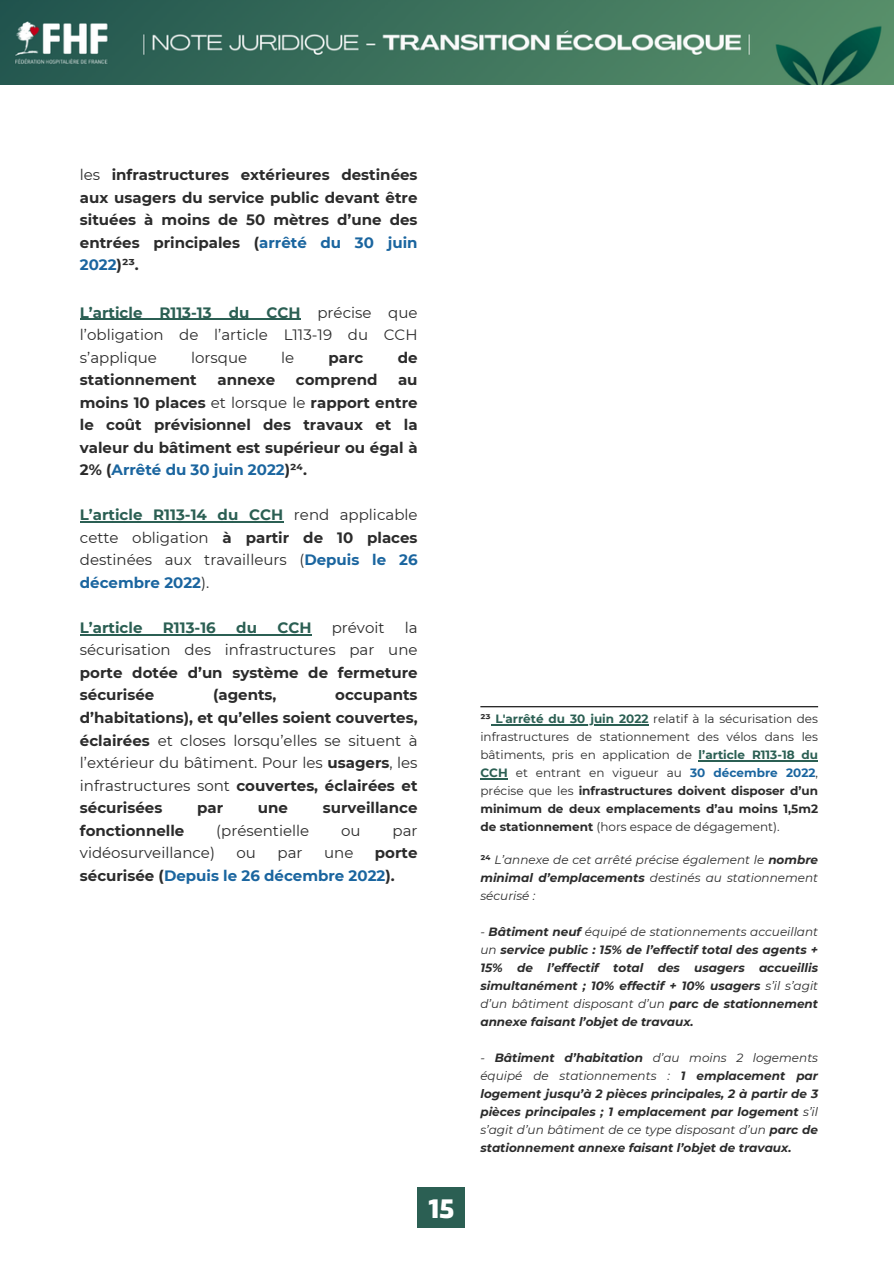
<style>
.page{position:relative;width:894px;height:1264px;background:#fff}
.page>*{position:absolute;margin:0;border:0;box-sizing:border-box;transform-origin:0 0}
.t1{font:700 27.6px "Thicker";color:#fff}
.t2{font:700 15px/22.5px "Montserrat";color:#2b2b2b}
.t3{font:15px/22.5px "Montserrat";color:#2b2b2b;text-align:justify}
.t4{font:700 15px/22.5px "Montserrat";color:#1a659f}
.t5{font:700 15px "Montserrat";color:#2b5f53}
.t6{font:italic 700 12px/18px "Montserrat";color:#2b2b2b;text-align:justify}
.t7{font:12px/18px "Montserrat";color:#2b2b2b;text-align:justify}
.t8{font:italic 12px/18px "Montserrat";color:#2b2b2b;text-align:justify}
.s1{font-weight:400}
.s2{color:#1a659f}
.s3{color:#2b2b2b}
.s4{font-weight:700;color:#2b5f53}
.s5{font-weight:700}
.s6{font-weight:700;color:#1a659f}
.s7{font-weight:700;font-style:normal}
</style>
<div class="page">
<div style="left:417px;top:1187px;width:48px;height:40px;background:#2b5f53"></div>
<hr style="left:80px;top:319px;width:220px;height:1px;background:#2b5f53">
<hr style="left:80px;top:521px;width:203px;height:1px;background:#2b5f53">
<hr style="left:80px;top:634px;width:231px;height:1px;background:#2b5f53">
<img style="left:0;top:1px;width:893px;height:84px">
<hr style="left:480px;top:706px;width:337px;height:1px;background:#000">
<hr style="left:495px;top:724px;width:153px;height:1px;background:#2b5f53">
<hr style="left:698px;top:760px;width:119px;height:1px;background:#2b5f53">
<svg style="left:480px;top:778px;width:27px;height:1px"></svg>
<h1 class="t2" style="left:80px;top:164px;width:339px;text-align:justify"><span class="s1">les</span> infrastructures extérieures destinées aux usagers du service public devant être situées à moins de 50 mètres d’une des entrées principales (<span class="s2">arrêté</span></h1>
<h1 class="t4" style="left:320px;top:231px;width:98px">du 30 juin</h1>
<h1 class="t4" style="left:80px;top:254px;width:60px">2022<span class="s3">)²³.</span></h1>
<h1 class="t3" style="left:80px;top:301px;width:339px"><span class="s4">L’article R113-13 du CCH</span> précise que l’obligation de l’article L113-19 du CCH s’applique</h1>
<h1 class="t3" style="left:191px;top:346px;width:58px">lorsque</h1>
<h1 class="t3" style="left:281px;top:346px;width:15px">le</h1>
<h1 class="t2" style="left:328px;top:346px;width:36px">parc</h1>
<h1 class="t2" style="left:397px;top:346px;width:21px">de</h1>
<h1 class="t2" style="left:80px;top:369px;width:118px">stationnement</h1>
<h1 class="t2" style="left:217px;top:369px;width:59px">annexe</h1>
<h1 class="t2" style="left:296px;top:369px;width:83px">comprend</h1>
<h1 class="t2" style="left:80px;top:369px;width:339px;text-indent:318px">au moins 10 places <span class="s1">et lorsque le</span> rapport entre le coût prévisionnel des travaux et la valeur du bâtiment est supérieur ou égal à<br>2% (<span class="s2">Arrêté du 30 juin 2022</span>)²⁴.</h1>
<h1 class="t3" style="left:80px;top:504px;width:339px"><span class="s4">L’article R113-14 du CCH</span> rend applicable cette obligation <span class="s5">à</span></h1>
<h1 class="t3" style="left:80px;top:526px;width:339px;text-indent:166px"><span class="s5">partir de 10 places </span>destinées aux travailleurs (<span class="s6">Depuis le 26 décembre 2022</span>).</h1>
<h1 class="t5" style="left:80px;top:618px;width:64px">L’article</h1>
<h1 class="t5" style="left:163px;top:618px;width:54px">R113-16</h1>
<h1 class="t5" style="left:236px;top:618px;width:22px">du</h1>
<h1 class="t5" style="left:277px;top:618px;width:36px">CCH</h1>
<h1 class="t3" style="left:331px;top:616px;width:54px">prévoit</h1>
<h1 class="t2" style="left:80px;top:616px;width:339px;text-align:justify;text-indent:325px"><span class="s1">la sécurisation des infrastructures par une </span>porte dotée d’un système de fermeture sécurisée</h1>
<h1 class="t2" style="left:213px;top:684px;width:65px">(agents,</h1>
<h1 class="t2" style="left:80px;top:684px;width:339px;text-indent:255px">occupants d’habitations), et qu’elles soient couvertes, éclairées <span class="s1">et closes lorsqu’elles se situent à l’extérieur du bâtiment. Pour les</span> usagers<span class="s1">, les infrastructures sont</span> couvertes, éclairées et sécurisées</h1>
<h1 class="t2" style="left:197px;top:796px;width:28px">par</h1>
<h1 class="t2" style="left:258px;top:796px;width:32px">une</h1>
<h1 class="t2" style="left:323px;top:796px;width:96px">surveillance</h1>
<h1 class="t2" style="left:80px;top:819px;width:106px">fonctionnelle</h1>
<h1 class="t3" style="left:216px;top:819px;width:95px">(présentielle</h1>
<h1 class="t3" style="left:341px;top:819px;width:21px">ou</h1>
<h1 class="t3" style="left:392px;top:819px;width:27px">par</h1>
<h1 class="t3" style="left:80px;top:841px;width:136px">vidéosurveillance)</h1>
<h1 class="t3" style="left:236px;top:841px;width:21px">ou</h1>
<h1 class="t3" style="left:277px;top:841px;width:27px">par</h1>
<h1 class="t3" style="left:324px;top:841px;width:31px">une</h1>
<h1 class="t4" style="left:80px;top:841px;width:339px;text-indent:295px"><span class="s3">porte sécurisée (</span>Depuis le 26 décembre 2022<span class="s3">).</span></h1>
<p class="t1" style="left:428px;top:1193px;width:27px">15</p>
<p class="t7" style="left:480px;top:710px;width:339px"><span class="s5">²³</span> <span class="s4">L'arrêté du 30 juin 2022</span> relatif à la sécurisation des</p>
<p class="t7" style="left:480px;top:728px;width:339px">infrastructures de stationnement des vélos dans les bâtiments, pris en application de <span class="s4">l’article R113-18 du CCH</span> et entrant en vigueur au <span class="s6">30 décembre 2022</span>, précise que les <span class="s5">infrastructures doivent disposer d’un minimum de deux emplacements d’au moins 1,5m2 de stationnement</span> (hors espace de dégagement).</p>
<p class="t8" style="left:480px;top:850px;width:339px"><span class="s7">²⁴</span> L’annexe de cet arrêté précise également le <span class="s5">nombre minimal d’emplacements</span> destinés au stationnement sécurisé :</p>
<p class="t6" style="left:480px;top:922px;width:339px"><span class="s1">-</span> Bâtiment neuf <span class="s1">équipé de stationnements accueillant un</span> service public : 15% de l’effectif total des agents + 15% de l’effectif total des usagers accueillis simultanément ; 10% effectif + 10% usagers <span class="s1">s’il s’agit d’un bâtiment disposant d’un</span> parc de stationnement annexe faisant l’objet de travaux.</p>
<p class="t6" style="left:480px;top:1048px;width:339px"><span class="s1">-</span> Bâtiment d’habitation <span class="s1">d’au moins 2 logements équipé de stationnements :</span> 1 emplacement par logement jusqu’à 2 pièces principales, 2 à partir de 3 pièces principales ; 1 emplacement par logement <span class="s1">s’il s’agit d’un bâtiment de ce type disposant d’un</span> parc de stationnement annexe faisant l’objet de travaux.</p>
</div>
